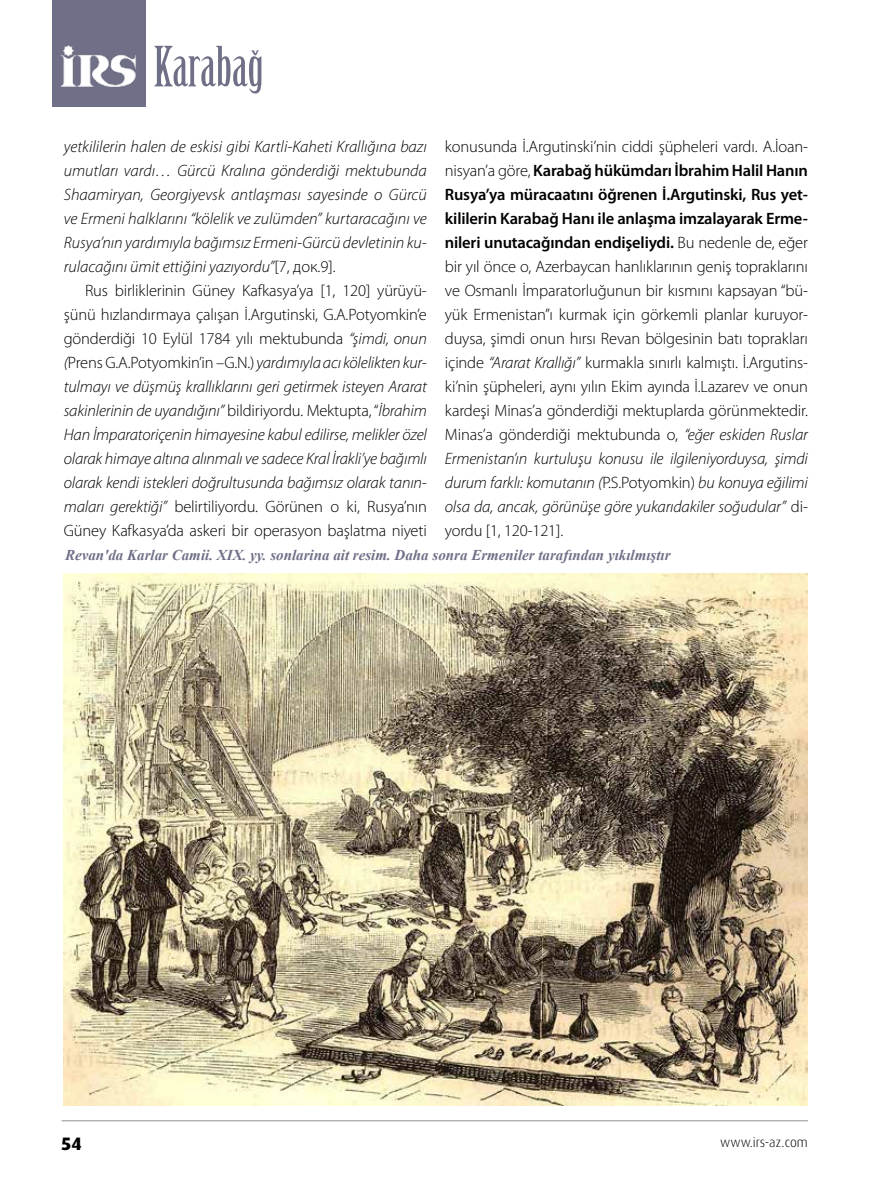
<style>
.page{position:relative;width:893px;height:1191px;background:#fff}
.page>*{position:absolute;margin:0;border:0;box-sizing:border-box;transform-origin:0 0}
.t1{font:54.15px "Birch Std";color:#6f6f87}
.t2{font:800 18px "Dax Pro";color:#000}
.t3{font:italic 300 16.5px/24px "Myriad Pro";letter-spacing:-.01em;color:#000;text-align:justify}
.t4{font:300 16.5px/24px "Myriad Pro";letter-spacing:-.01em;color:#000;text-align:justify}
.t5{font:italic 700 15px "Times New Roman";color:#6f6f87}
.t6{font:300 13.5px "Dax Pro";color:#000}
.s1{font-style:normal}
.s2{font-weight:600}
.s3{font-style:italic}
</style>
<div class="page">
<hr style="left:62px;top:1120px;width:746px;height:1px;background:#909090">
<img style="left:64px;top:574px;width:744px;height:532px">
<div style="left:52px;top:0;width:94px;height:106px;background:#6f6f87"></div>
<svg style="left:250px;top:50px;width:10px;height:5px"></svg>
<img style="left:60px;top:45px;width:76px;height:41px">
<h1 class="t1" style="left:154px;top:36px;width:111px">Karabag</h1>
<p class="t3" style="left:64px;top:135px;width:365px">yetkililerin halen de eskisi gibi Kartli-Kaheti Krallığına bazı umutları vardı… Gürcü Kralına gönderdiği mektubunda Shaamiryan, Georgiyevsk antlaşması sayesinde o Gürcü ve Ermeni halklarını “kölelik ve zulümden” kurtaracağını ve Rusya’nın yardımıyla bağımsız Ermeni-Gürcü devletinin ku&shy;rulacağını ümit ettiğini yazıyordu”<span class="s1">[7, док.9].</span></p>
<p class="t3" style="left:64px;top:279px;width:365px;text-indent:21px"><span class="s1">Rus birliklerinin Güney Kafkasya’ya [1, 120] yürüyü&shy;şünü hızlandırmaya çalışan İ.Argutinski, G.A.Potyomkin’e gönderdiği 10 Eylül 1784 yılı mektubunda</span> “şimdi, onun (<span class="s1">Prens G.A.Potyomkin’in –G.N .)</span> yardımıyla acı kölelikten kur&shy;tulmayı ve düşmüş krallıklarını geri getirmek isteyen Ararat sakinlerinin de uyandığını” <span class="s1">bildiriyordu. Mektupta, “</span>İbrahim Han İmparatoriçenin himayesine kabul edilirse, melikler özel olarak himaye altına alınmalı ve sadece Kral İrakli’ye bağımlı olarak kendi istekleri doğrultusunda bağımsız olarak tanın&shy;maları gerektiği” <span class="s1">belirtiliyordu. Görünen o ki, Rusya’nın Güney Kafkasya’da askeri bir operasyon başlatma niyeti</span></p>
<p class="t4" style="left:445px;top:134px;width:365px">konusunda İ.Argutinski’nin ciddi şüpheleri vardı. A.İoan&shy;nisyan’a göre, <span class="s2">Karabağ hükümdarı İbrahim Halil Hanın Rusya’ya müracaatını öğrenen İ.Argutinski, Rus yet&shy;kililerin Karabağ Hanı ile anlaşma imzalayarak Erme&shy;nileri unutacağından endişeliydi.</span> Bu nedenle de, eğer bir yıl önce o, Azerbaycan hanlıklarının geniş topraklarını ve Osmanlı İmparatorluğunun bir kısmını kapsayan “bü&shy;yük Ermenistan”ı kurmak için görkemli planlar kuruyor&shy;duysa, şimdi onun hırsı Revan bölgesinin batı toprakları içinde <span class="s3">“Ararat Krallığı”</span> kurmakla sınırlı kalmıştı. İ.Argutins&shy;ki’nin şüpheleri, aynı yılın Ekim ayında İ.Lazarev ve onun kardeşi Minas’a gönderdiği mektuplarda görünmektedir.<br>Minas’a gönderdiği mektubunda o, <span class="s3">“eğer eskiden Ruslar Ermenistan’ın kurtuluşu konusu ile ilgileniyorduysa, şimdi durum farklı: komutanın (</span>P.S.Potyomkin) <span class="s3">bu konuya eğilimi olsa da, ancak, görünüşe göre yukarıdakiler soğudular”</span> di&shy;yordu [1, 120-121].</p>
<p class="t5" style="left:65px;top:544px;width:607px">Revan'da Karlar Camii. XIX. yy. sonlarina ait resim. Daha sonra Ermeniler tarafından yıkılmıştır</p>
<p class="t2" style="left:62px;top:1131px;width:21px">54</p>
<p class="t6" style="left:720px;top:1133px;width:89px">www.irs-az.com</p>
</div>
